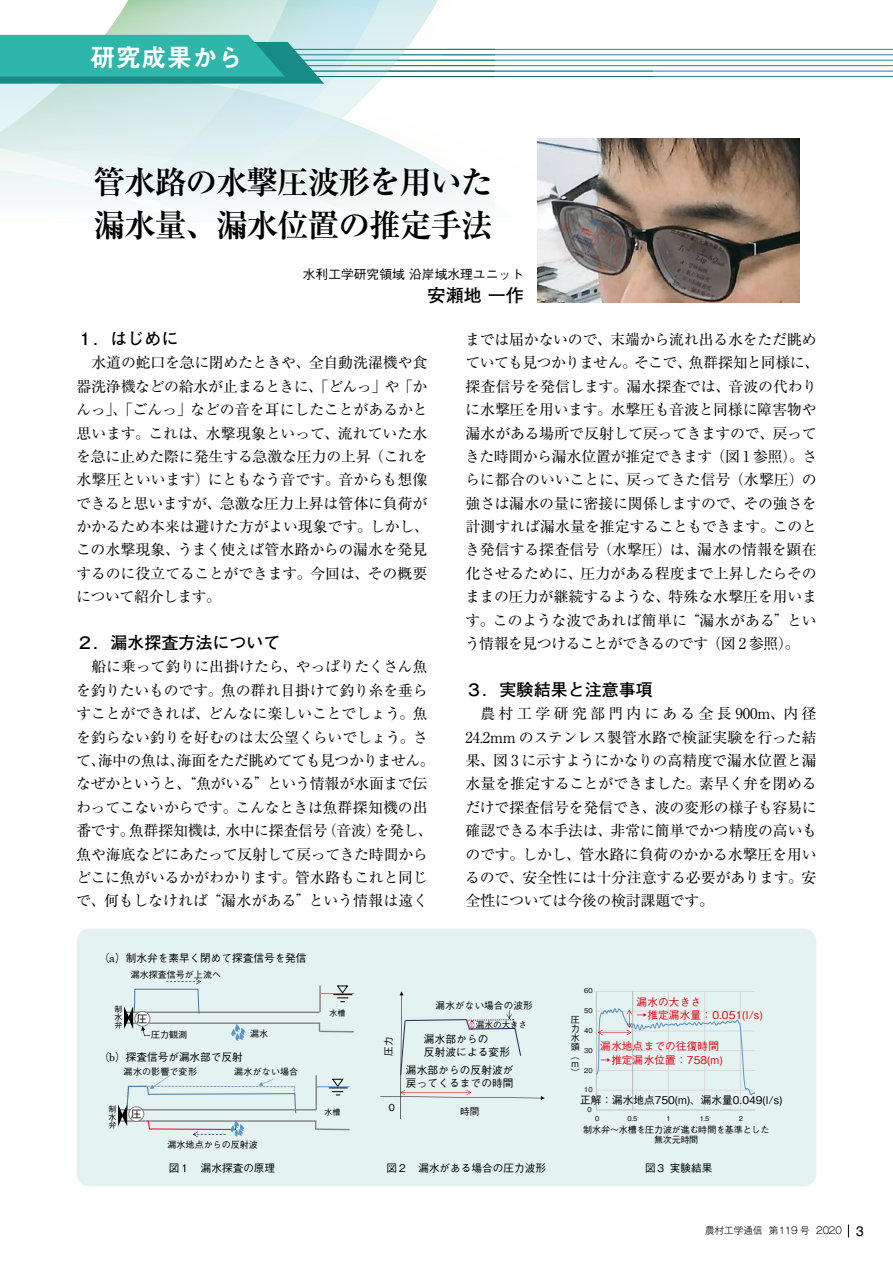
<style>
.page{position:relative;width:893px;height:1263px;background:#fff}
.page>*{position:absolute;margin:0;border:0;box-sizing:border-box;transform-origin:0 0}
.t1{font:700 31.95px/42.5px "Ryumin Pro";letter-spacing:-.04em;color:#000}
.t2{font:25.5px "Midashi Go Pro MB31";color:#fff}
.t3{font:700 18px "Futo Go B101 Pro";color:#000}
.t4{font:700 16.95px "Futo Go B101 Pro";color:#000}
.t5{font:14.85px/23.4px "Ryumin Pro";letter-spacing:-.015em;color:#000;text-align:justify}
.t6{font:500 12.75px "Gothic BBB Pro";color:#000}
.t7{font:500 10.65px/12.8px "Gothic BBB Pro";color:#000}
.t8{font:500 10.65px "Gothic BBB Pro";letter-spacing:.005em;color:#e60012}
.t9{font:300 9.6px "Gothic MB101 Pro";color:#000}
.t10{font:500 9.6px "Gothic BBB Pro";color:#000}
.t11{font:500 9px/9px "Gothic BBB Pro";color:#000;text-align:center}
.t12{font:500 8.55px "Gothic BBB Pro";color:#000}
.t13{font:500 7.95px/7.9px "Gothic BBB Pro";color:#000;text-align:justify}
.t14{font:500 6.75px "Gothic BBB Pro";color:#000}
.s1{font-family:"Koz Go Pr 6 N";font-weight:400}
.s2{font-family:"Century";font-weight:400}
.s3{font-family:"Helvetica";font-weight:400;font-size:13.8px}
</style>
<div class="page">
<hr style="left:77px;top:76px;width:816px;height:1px;background:#198b86">
<hr style="left:77px;top:71px;width:816px;height:1px;background:#198b86">
<hr style="left:77px;top:65px;width:816px;height:1px;background:#198b86">
<hr style="left:77px;top:60px;width:816px;height:1px;background:#198b86">
<hr style="left:77px;top:54px;width:816px;height:1px;background:#198b86">
<hr style="left:77px;top:49px;width:816px;height:1px;background:#198b86">
<svg style="left:495px;top:70px;width:158px;height:69px"></svg>
<svg style="left:447px;top:48px;width:48px;height:156px"></svg>
<svg style="left:415px;top:0;width:32px;height:205px"></svg>
<svg style="left:375px;top:0;width:40px;height:207px"></svg>
<svg style="left:0;top:0;width:375px;height:208px"></svg>
<div style="left:77px;top:929px;width:739px;height:257px;background:#e4f3f1;border-radius:13px"></div>
<img style="left:537px;top:139px;width:262px;height:164px">
<svg style="left:380px;top:991px;width:165px;height:128px"></svg>
<hr style="left:596px;top:991px;width:158px;height:1px;background:#d9dada">
<hr style="left:632px;top:991px;width:1px;height:119px;background:#b7b8b8">
<hr style="left:668px;top:991px;width:1px;height:119px;background:#d9dada">
<hr style="left:704px;top:991px;width:1px;height:119px;background:#d9dada">
<hr style="left:740px;top:991px;width:1px;height:119px;background:#d9dada">
<hr style="left:596px;top:991px;width:1px;height:119px;background:#bfc0c1">
<hr style="left:596px;top:1110px;width:158px;height:1px;background:#bfc0c1">
<svg style="left:596px;top:1008px;width:158px;height:92px"></svg>
<hr style="left:124px;top:1022px;width:196px;height:2px;background:#828182">
<hr style="left:124px;top:1011px;width:196px;height:2px;background:#828182">
<hr style="left:319px;top:986px;width:2px;height:26px;background:#828182">
<hr style="left:320px;top:993px;width:34px;height:1px;background:#5d95c9">
<svg style="left:333px;top:985px;width:19px;height:17px"></svg>
<hr style="left:319px;top:1031px;width:35px;height:1px;background:#828182">
<svg style="left:231px;top:1024px;width:15px;height:17px"></svg>
<svg style="left:124px;top:979px;width:77px;height:57px"></svg>
<hr style="left:118px;top:1120px;width:197px;height:2px;background:#828182">
<hr style="left:118px;top:1109px;width:198px;height:1px;background:#828182">
<hr style="left:316px;top:1075px;width:1px;height:35px;background:#828182">
<hr style="left:316px;top:1086px;width:34px;height:1px;background:#5d95c9">
<svg style="left:329px;top:1078px;width:19px;height:17px"></svg>
<svg style="left:118px;top:1075px;width:179px;height:62px"></svg>
<div style="left:129px;top:1107px;width:15px;height:14px;background:#fff;border-radius:50%"></div>
<div style="left:128px;top:1106px;width:16px;height:16px;border:1px solid #828182;border-radius:50%"></div>
<hr style="left:316px;top:1128px;width:34px;height:2px;background:#828182">
<svg style="left:848px;top:1224px;width:1px;height:13px"></svg>
<svg style="left:0;top:0;width:324px;height:132px;background:#9ad5cf"></svg>
<h2 class="t2" style="left:90px;top:37px;width:155px">研究成果から</h2>
<h1 class="t1" style="left:94px;top:159px;width:401px">管水路の水撃圧波形を用いた漏水量、漏水位置の推定手法</h1>
<p class="t6" style="left:303px;top:264px;width:223px">水利工学研究領域 沿岸域水理ユニット</p>
<p class="t3" style="left:428px;top:281px;width:98px">安瀬地 一作</p>
<p class="t4" style="left:77px;top:325px;width:104px">１．はじめに</p>
<p class="t5" style="left:76px;top:350px;width:354px">　水道の蛇口を急に閉めたときや、全自動洗濯機や食器洗浄機などの給水が止まるときに、「どんっ」や「かんっ」、「ごんっ」などの音を耳にしたことがあるかと思います。これは、水撃現象といって、流れていた水を急に止めた際に発生する急激な圧力の上昇（これを水撃圧といいます）にともなう音です。音からも想像できると思いますが、急激な圧力上昇は管体に負荷がかかるため本来は避けた方がよい現象です。しかし、この水撃現象、うまく使えば管水路からの漏水を発見するのに役立てることができます。今回は、その概要について紹介します。</p>
<p class="t4" style="left:77px;top:629px;width:206px">２．漏水探査方法について</p>
<p class="t5" style="left:76px;top:654px;width:360px;text-align:left">　船に乗って釣りに出掛けたら、やっぱりたくさん魚を釣りたいものです。魚の群れ目掛けて釣り糸を垂らすことができれば、どんなに楽しいことでしょう。魚を釣らない釣りを好むのは太公望くらいでしょう。さて、海中の魚は、海面をただ眺めてても見つかりません。なぜかというと、“魚がいる”という情報が水面まで伝わってこないからです。こんなときは魚群探知機の出番です。魚群探知機は，水中に探査信号（音波）を発し、魚や海底などにあたって反射して戻ってきた時間からどこに魚がいるかがわかります。管水路もこれと同じで、何もしなければ“漏水がある”という情報は遠く</p>
<p class="t7" style="left:99px;top:950px;width:209px"><span class="s1">（</span><span class="s2">a</span>）制水弁を素早く閉めて探査信号を発信</p>
<p class="t11" style="left:131px;top:969px;width:92px">漏水探査信号が上流へ</p>
<p class="t5" style="left:465px;top:327px;width:356px;text-align:left">までは届かないので、末端から流れ出る水をただ眺めていても見つかりません。そこで、魚群探知と同様に、探査信号を発信します。漏水探査では、音波の代わりに水撃圧を用います。水撃圧も音波と同様に障害物や漏水がある場所で反射して戻ってきますので、戻ってきた時間から漏水位置が推定できます（図 1 参照）。さらに都合のいいことに、戻ってきた信号（水撃圧）の強さは漏水の量に密接に関係しますので、その強さを計測すれば漏水量を推定することもできます。このとき発信する探査信号（水撃圧）は、漏水の情報を顕在化させるために、圧力がある程度まで上昇したらそのままの圧力が継続するような、特殊な水撃圧を用います。このような波であれば簡単に“漏水がある”という情報を見つけることができるのです（図 2 参照）。</p>
<p class="t4" style="left:466px;top:676px;width:189px">３．実験結果と注意事項</p>
<p class="t5" style="left:465px;top:701px;width:353px">　農村工学研究部門内にある全長900m、内径24.2mm のステンレス製管水路で検証実験を行った結果、図 3 に示すようにかなりの高精度で漏水位置と漏水量を推定することができました。素早く弁を閉めるだけで探査信号を発信でき、波の変形の様子も容易に確認できる本手法は、非常に簡単でかつ精度の高いものです。しかし、管水路に負荷のかかる水撃圧を用いるので、安全性には十分注意する必要があります。安全性については今後の検討課題です。</p>
<p class="t14" style="left:584px;top:985px;width:10px">60</p>
<p class="t13" style="left:115px;top:1004px;width:9px">制水弁</p>
<p class="t7" style="left:137px;top:1011px;width:12px">圧</p>
<p class="t11" style="left:151px;top:1029px;width:38px">圧力観測</p>
<p class="t11" style="left:250px;top:1028px;width:20px">漏水</p>
<p class="t7" style="left:99px;top:1049px;width:146px"><span class="s1">（</span><span class="s2">b</span>）探査信号が漏水部で反射</p>
<p class="t11" style="left:124px;top:1066px;width:75px">漏水の影響で変形</p>
<p class="t11" style="left:234px;top:1066px;width:66px">漏水がない場合</p>
<p class="t13" style="left:330px;top:1008px;width:17px">水槽</p>
<p class="t10" style="left:381px;top:1056px;width:21px;rotate:-90deg">圧力</p>
<p class="t10" style="left:436px;top:997px;width:99px">漏水がない場合の波形</p>
<p class="t12" style="left:476px;top:1017px;width:53px">漏水の大きさ</p>
<p class="t7" style="left:424px;top:1031px;width:88px">漏水部からの<br>反射波による変形</p>
<p class="t7" style="left:406px;top:1062px;width:109px">漏水部からの反射波が戻ってくるまでの時間</p>
<p class="t14" style="left:584px;top:1005px;width:10px">50</p>
<p class="t11" style="left:571px;top:1014px;width:10px;text-align:justify">圧力水頭（</p>
<p class="t11" style="left:571px;top:1058px;width:10px;text-align:left">m）</p>
<p class="t14" style="left:584px;top:1025px;width:10px">40</p>
<p class="t14" style="left:584px;top:1045px;width:10px">30</p>
<p class="t14" style="left:584px;top:1065px;width:10px">20</p>
<p class="t14" style="left:584px;top:1084px;width:10px">10</p>
<p class="t8" style="left:636px;top:993px;width:66px">漏水の大きさ</p>
<p class="t8" style="left:636px;top:1006px;width:128px">→推定漏水量：0.051(l/s)</p>
<p class="t8" style="left:600px;top:1038px;width:120px">漏水地点までの往復時間</p>
<p class="t8" style="left:600px;top:1051px;width:124px">→推定漏水位置：758(m)</p>
<p class="t13" style="left:109px;top:1104px;width:9px">制水弁</p>
<p class="t7" style="left:131px;top:1106px;width:12px">圧</p>
<p class="t13" style="left:324px;top:1107px;width:17px">水槽</p>
<p class="t11" style="left:168px;top:1139px;width:92px">漏水地点からの反射波</p>
<p class="t10" style="left:389px;top:1099px;width:8px">0</p>
<p class="t10" style="left:460px;top:1104px;width:21px">時間</p>
<p class="t7" style="left:580px;top:1092px;width:204px">正解：漏水地点750(m)、漏水量0.049(l/s)</p>
<p class="t14" style="left:587px;top:1104px;width:6px">0</p>
<p class="t14" style="left:595px;top:1113px;width:6px">0</p>
<p class="t14" style="left:627px;top:1113px;width:12px">0.5</p>
<p class="t14" style="left:666px;top:1113px;width:6px">1</p>
<p class="t14" style="left:700px;top:1113px;width:11px">1.5</p>
<p class="t14" style="left:739px;top:1113px;width:6px">2</p>
<p class="t11" style="left:583px;top:1122px;width:188px;line-height:10.8px">制水弁～水槽を圧力波が進む時間を基準とした無次元時間</p>
<p class="t7" style="left:169px;top:1160px;width:108px">図１　漏水探査の原理</p>
<p class="t7" style="left:386px;top:1160px;width:161px">図２　漏水がある場合の圧力波形</p>
<p class="t7" style="left:645px;top:1160px;width:69px">図３ 実験結果</p>
<p class="t9" style="left:705px;top:1223px;width:160px">農村工学通信 第119 号 2020 <span class="s3">3</span></p>
</div>
